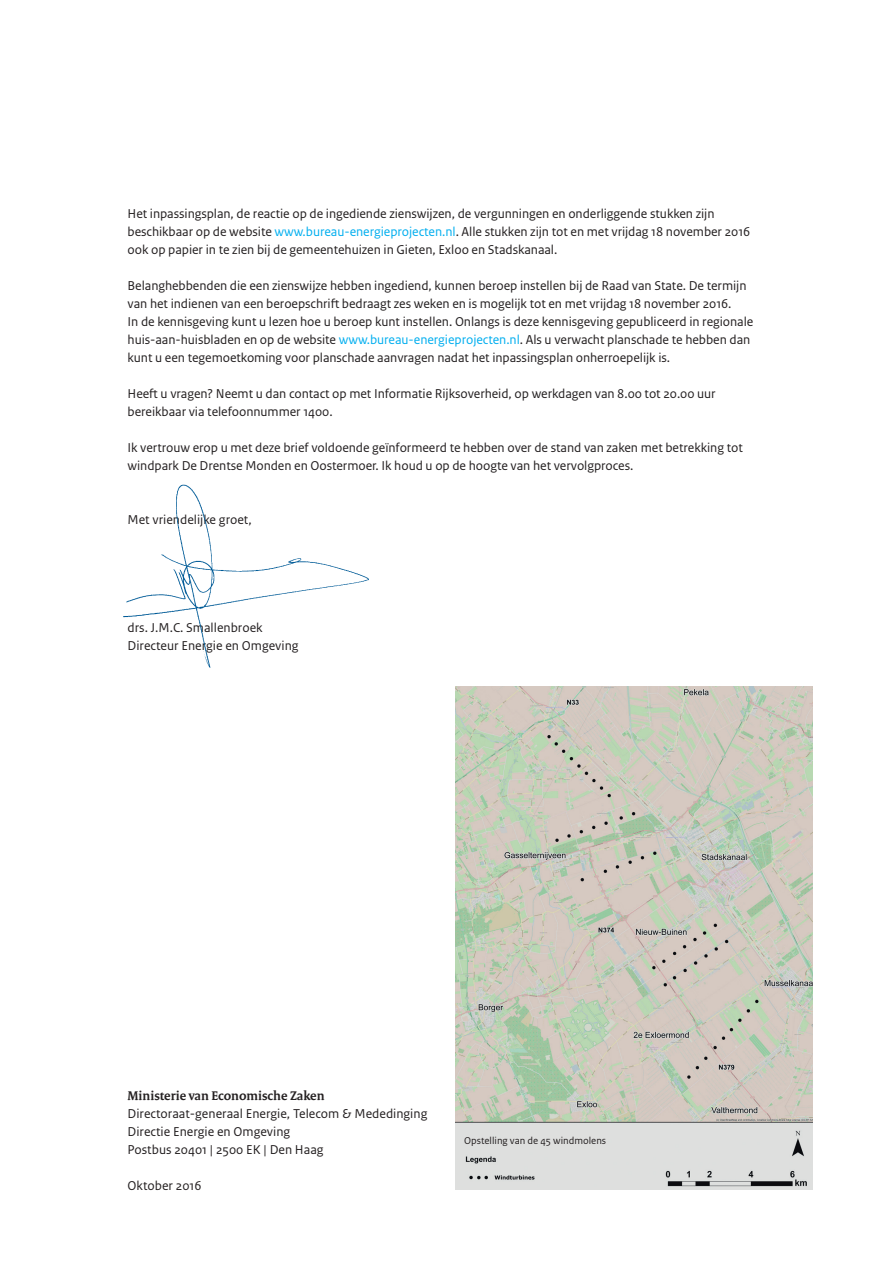
<style>
.page{position:relative;width:893px;height:1263px;background:#fff}
.page>*{position:absolute;margin:0;border:0;box-sizing:border-box;transform-origin:0 0}
.t1{font:13.5px/18px "Rijksoverheid Sans Text";letter-spacing:-.005em;color:#231f20}
.t2{font:700 13.5px "Rijksoverheid Serif";color:#231f20}
.t3{font:10.5px "Rijksoverheid Sans Text";color:#231f20}
.s1{color:#00aeef}
</style>
<div class="page">
<img style="left:123px;top:484px;width:246px;height:184px">
<img style="left:455px;top:687px;width:358px;height:503px">
<p class="t1" style="left:128px;top:205px;width:624px">Het inpassingsplan, de reactie op de ingediende zienswijzen, de vergunningen en onderliggende stukken zijn beschikbaar op de website <span class="s1">www.bureau-energieprojecten.nl</span>. Alle stukken zijn tot en met vrijdag 18 november 2016 ook op papier in te zien bij de gemeentehuizen in Gieten, Exloo en Stadskanaal.</p>
<p class="t1" style="left:128px;top:277px;width:627px">Belanghebbenden die een zienswijze hebben ingediend, kunnen beroep instellen bij de Raad van State. De termijn van het indienen van een beroepschrift bedraagt zes weken en is mogelijk tot en met vrijdag 18 november 2016.<br>In de kennisgeving kunt u lezen hoe u beroep kunt instellen. Onlangs is deze kennisgeving gepubliceerd in regionale huis-aan-huisbladen en op de website <span class="s1">www.bureau-energieprojecten.nl</span>. Als u verwacht planschade te hebben dan kunt u een tegemoetkoming voor planschade aanvragen nadat het inpassingsplan onherroepelijk is.</p>
<p class="t1" style="left:128px;top:385px;width:590px">Heeft u vragen? Neemt u dan contact op met Informatie Rijksoverheid, op werkdagen van 8.00 tot 20.00 uur bereikbaar via telefoonnummer 1400.</p>
<p class="t1" style="left:128px;top:439px;width:617px">Ik vertrouw erop u met deze brief voldoende geïnformeerd te hebben over de stand van zaken met betrekking tot windpark De Drentse Monden en Oostermoer. Ik houd u op de hoogte van het vervolgproces.</p>
<p class="t1" style="left:128px;top:511px;width:126px">Met vriendelijke groet,</p>
<p class="t1" style="left:128px;top:619px;width:173px">drs. J.M.C. Smallenbroek<br>Directeur Energie en Omgeving</p>
<p class="t2" style="left:128px;top:1087px;width:198px">Ministerie van Economische Zaken</p>
<p class="t1" style="left:128px;top:1105px;width:301px">Directoraat-generaal Energie, Telecom &amp; Mededinging<br>Directie Energie en Omgeving<br>Postbus 20401 | 2500 EK | Den Haag</p>
<p class="t1" style="left:128px;top:1177px;width:76px">Oktober 2016</p>
<p class="t3" style="left:464px;top:1135px;width:144px">Opstelling van de 45 windmolens</p>
</div>
